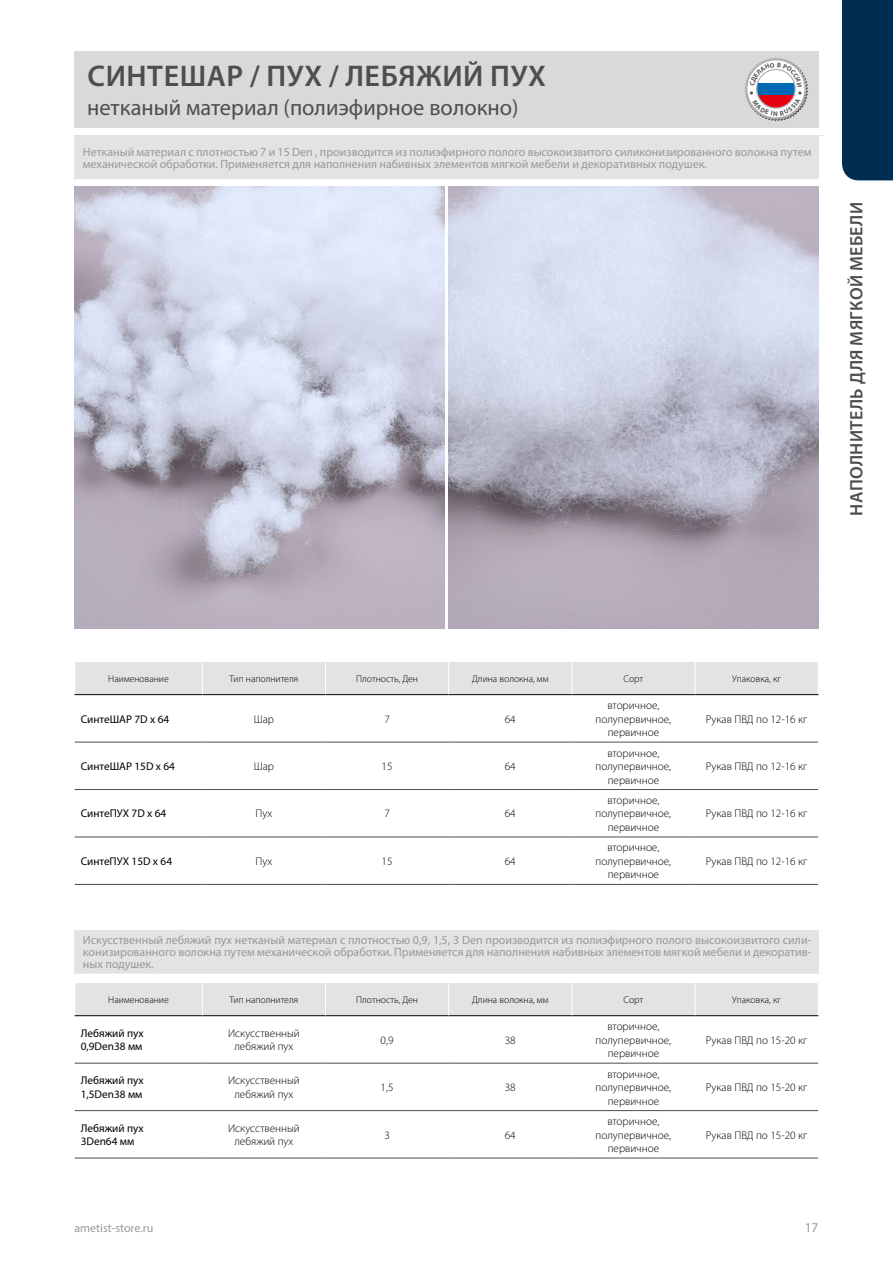
<style>
.page{position:relative;width:893px;height:1263px;background:#fff}
.page>*{position:absolute;margin:0;border:0;box-sizing:border-box;transform-origin:0 0}
.t1{font:600 30px "Myriad Pro";letter-spacing:.02em;color:#4e4e4d}
.t2{font:22.5px "Myriad Pro";color:#4e4e4d}
.t3{font:600 18px "Myriad Pro";letter-spacing:.02em;color:#4e4e4d}
.t4{font:13.5px "Myriad Pro";color:#989999}
.t5{font:12px/12px "Myriad Pro";color:#989999}
.t6{font:300 11.25px/13.5px "Myriad Pro";color:#000;text-align:center}
.t7{font:11.25px/13.5px "Myriad Pro";color:#000}
.t8{font:300 9.75px "Myriad Pro";color:#000}
</style>
<div class="page">
<div style="left:74px;top:51px;width:745px;height:77px;background:#d9d9da"></div>
<div style="left:842px;top:0;width:51px;height:180px;background:#002e53"></div>
<img style="left:74px;top:187px;width:370px;height:442px">
<img style="left:449px;top:187px;width:370px;height:442px">
<svg style="left:75px;top:662px;width:743px;height:222px"></svg>
<svg style="left:202px;top:695px;width:247px;height:189px"></svg>
<svg style="left:449px;top:695px;width:369px;height:189px"></svg>
<hr style="left:75px;top:742px;width:127px;height:1px;background:#4e4e4d">
<hr style="left:202px;top:742px;width:124px;height:1px;background:#4e4e4d">
<hr style="left:326px;top:742px;width:123px;height:1px;background:#4e4e4d">
<hr style="left:449px;top:742px;width:123px;height:1px;background:#4e4e4d">
<hr style="left:572px;top:742px;width:123px;height:1px;background:#4e4e4d">
<hr style="left:695px;top:742px;width:123px;height:1px;background:#4e4e4d">
<hr style="left:75px;top:789px;width:127px;height:1px;background:#4e4e4d">
<hr style="left:202px;top:789px;width:124px;height:1px;background:#4e4e4d">
<hr style="left:326px;top:789px;width:123px;height:1px;background:#4e4e4d">
<hr style="left:449px;top:789px;width:123px;height:1px;background:#4e4e4d">
<hr style="left:572px;top:789px;width:123px;height:1px;background:#4e4e4d">
<hr style="left:695px;top:789px;width:123px;height:1px;background:#4e4e4d">
<hr style="left:75px;top:836px;width:127px;height:1px;background:#4e4e4d">
<hr style="left:202px;top:836px;width:124px;height:1px;background:#4e4e4d">
<hr style="left:326px;top:836px;width:123px;height:1px;background:#4e4e4d">
<hr style="left:449px;top:836px;width:123px;height:1px;background:#4e4e4d">
<hr style="left:572px;top:836px;width:123px;height:1px;background:#4e4e4d">
<hr style="left:695px;top:836px;width:123px;height:1px;background:#4e4e4d">
<hr style="left:75px;top:884px;width:127px;height:1px;background:#4e4e4d">
<hr style="left:202px;top:884px;width:124px;height:1px;background:#4e4e4d">
<hr style="left:326px;top:884px;width:123px;height:1px;background:#4e4e4d">
<hr style="left:449px;top:884px;width:123px;height:1px;background:#4e4e4d">
<hr style="left:572px;top:884px;width:123px;height:1px;background:#4e4e4d">
<hr style="left:695px;top:884px;width:123px;height:1px;background:#4e4e4d">
<hr style="left:74px;top:694px;width:128px;height:1px;background:#000">
<hr style="left:202px;top:694px;width:124px;height:1px;background:#000">
<hr style="left:326px;top:694px;width:123px;height:1px;background:#000">
<hr style="left:449px;top:694px;width:123px;height:1px;background:#000">
<hr style="left:572px;top:694px;width:123px;height:1px;background:#000">
<hr style="left:695px;top:694px;width:124px;height:1px;background:#000">
<hr style="left:202px;top:662px;width:1px;height:32px;background:#fff">
<hr style="left:325px;top:662px;width:1px;height:32px;background:#fff">
<hr style="left:448px;top:662px;width:1px;height:32px;background:#fff">
<hr style="left:571px;top:662px;width:1px;height:32px;background:#fff">
<hr style="left:695px;top:662px;width:1px;height:32px;background:#fff">
<svg style="left:75px;top:983px;width:743px;height:175px"></svg>
<svg style="left:449px;top:1016px;width:369px;height:142px"></svg>
<hr style="left:75px;top:1063px;width:127px;height:1px;background:#4e4e4d">
<hr style="left:202px;top:1063px;width:124px;height:1px;background:#4e4e4d">
<hr style="left:326px;top:1063px;width:123px;height:1px;background:#4e4e4d">
<hr style="left:449px;top:1063px;width:123px;height:1px;background:#4e4e4d">
<hr style="left:572px;top:1063px;width:123px;height:1px;background:#4e4e4d">
<hr style="left:695px;top:1063px;width:123px;height:1px;background:#4e4e4d">
<hr style="left:75px;top:1110px;width:127px;height:1px;background:#4e4e4d">
<hr style="left:202px;top:1110px;width:124px;height:1px;background:#4e4e4d">
<hr style="left:326px;top:1110px;width:123px;height:1px;background:#4e4e4d">
<hr style="left:449px;top:1110px;width:123px;height:1px;background:#4e4e4d">
<hr style="left:572px;top:1110px;width:123px;height:1px;background:#4e4e4d">
<hr style="left:695px;top:1110px;width:123px;height:1px;background:#4e4e4d">
<hr style="left:75px;top:1158px;width:127px;height:1px;background:#4e4e4d">
<hr style="left:202px;top:1158px;width:124px;height:1px;background:#4e4e4d">
<hr style="left:326px;top:1158px;width:123px;height:1px;background:#4e4e4d">
<hr style="left:449px;top:1158px;width:123px;height:1px;background:#4e4e4d">
<hr style="left:572px;top:1158px;width:123px;height:1px;background:#4e4e4d">
<hr style="left:695px;top:1158px;width:123px;height:1px;background:#4e4e4d">
<hr style="left:74px;top:1015px;width:128px;height:1px;background:#000">
<hr style="left:202px;top:1015px;width:124px;height:1px;background:#000">
<hr style="left:326px;top:1015px;width:123px;height:1px;background:#000">
<hr style="left:449px;top:1015px;width:123px;height:1px;background:#000">
<hr style="left:572px;top:1015px;width:123px;height:1px;background:#000">
<hr style="left:695px;top:1015px;width:124px;height:1px;background:#000">
<hr style="left:202px;top:983px;width:1px;height:32px;background:#fff">
<hr style="left:325px;top:983px;width:1px;height:32px;background:#fff">
<hr style="left:448px;top:983px;width:1px;height:32px;background:#fff">
<hr style="left:571px;top:983px;width:1px;height:32px;background:#fff">
<hr style="left:695px;top:983px;width:1px;height:32px;background:#fff">
<div style="left:74px;top:136px;width:750px;height:46px;background:#e2e3e3"></div>
<div style="left:819px;top:136px;width:10px;height:43px;background:#fff"></div>
<div style="left:74px;top:179px;width:755px;height:5px;background:#fff"></div>
<div style="left:74px;top:930px;width:750px;height:46px;background:#e2e3e3"></div>
<div style="left:819px;top:930px;width:10px;height:44px;background:#fff"></div>
<div style="left:74px;top:974px;width:755px;height:5px;background:#fff"></div>
<svg style="left:744px;top:57px;width:64px;height:64px"></svg>
<h1 class="t1" style="left:87px;top:57px;width:460px">СИНТЕШАР / ПУХ / ЛЕБЯЖИЙ ПУХ</h1>
<h2 class="t2" style="left:87px;top:93px;width:433px">нетканый материал (полиэфирное волокно)</h2>
<p class="t5" style="left:83px;top:146px;width:730px">Нетканый материал с плотностью 7 и 15 Den , производится из полиэфирного полого высокоизвитого силиконизированного волокна путем механической обработки. Применяется для наполнения набивных элементов мягкой мебели и декоративных подушек.</p>
<h3 class="t3" style="left:845px;top:516px;width:315px;rotate:-90deg">НАПОЛНИТЕЛЬ ДЛЯ МЯГКОЙ МЕБЕЛИ</h3>
<p class="t8" style="left:108px;top:673px;width:62px">Наименование</p>
<p class="t8" style="left:230px;top:673px;width:70px">Тип наполнителя</p>
<p class="t8" style="left:356px;top:673px;width:63px">Плотность, Ден</p>
<p class="t8" style="left:472px;top:673px;width:78px">Длина волокна, мм</p>
<p class="t8" style="left:624px;top:673px;width:21px">Сорт</p>
<p class="t8" style="left:732px;top:673px;width:50px">Упаковка, кг</p>
<p class="t7" style="left:81px;top:712px;width:90px">СинтеШАР 7D х 64</p>
<p class="t6" style="left:254px;top:712px;width:22px">Шар</p>
<p class="t6" style="left:384px;top:712px;width:7px">7</p>
<p class="t6" style="left:505px;top:712px;width:12px">64</p>
<p class="t6" style="left:596px;top:698px;width:77px">вторичное, полупервичное, первичное</p>
<p class="t6" style="left:706px;top:712px;width:103px">Рукав ПВД по 12-16 кг</p>
<p class="t7" style="left:81px;top:759px;width:96px">СинтеШАР 15D х 64</p>
<p class="t6" style="left:254px;top:759px;width:22px">Шар</p>
<p class="t6" style="left:382px;top:759px;width:12px">15</p>
<p class="t6" style="left:505px;top:759px;width:12px">64</p>
<p class="t6" style="left:596px;top:746px;width:77px">вторичное, полупервичное, первичное</p>
<p class="t6" style="left:706px;top:759px;width:103px">Рукав ПВД по 12-16 кг</p>
<p class="t7" style="left:81px;top:807px;width:87px">СинтеПУХ 7D х 64</p>
<p class="t6" style="left:256px;top:807px;width:18px">Пух</p>
<p class="t6" style="left:384px;top:807px;width:7px">7</p>
<p class="t6" style="left:505px;top:807px;width:12px">64</p>
<p class="t6" style="left:596px;top:793px;width:77px">вторичное, полупервичное, первичное</p>
<p class="t6" style="left:706px;top:807px;width:103px">Рукав ПВД по 12-16 кг</p>
<p class="t7" style="left:81px;top:854px;width:93px">СинтеПУХ 15D х 64</p>
<p class="t6" style="left:256px;top:854px;width:18px">Пух</p>
<p class="t6" style="left:382px;top:854px;width:12px">15</p>
<p class="t6" style="left:505px;top:854px;width:12px">64</p>
<p class="t6" style="left:596px;top:841px;width:77px">вторичное, полупервичное, первичное</p>
<p class="t6" style="left:706px;top:854px;width:103px">Рукав ПВД по 12-16 кг</p>
<p class="t5" style="left:83px;top:934px;width:730px;text-align:justify">Искусственный лебяжий пух нетканый материал с плотностью 0,9, 1,5, 3 Den производится из полиэфирного полого высокоизвитого сили&shy;конизированного волокна путем механической обработки. Применяется для наполнения набивных элементов мягкой мебели и декоратив&shy;ных подушек.</p>
<p class="t8" style="left:108px;top:994px;width:62px">Наименование</p>
<p class="t8" style="left:230px;top:994px;width:70px">Тип наполнителя</p>
<p class="t8" style="left:356px;top:994px;width:63px">Плотность, Ден</p>
<p class="t8" style="left:472px;top:994px;width:78px">Длина волокна, мм</p>
<p class="t8" style="left:624px;top:994px;width:21px">Сорт</p>
<p class="t8" style="left:732px;top:994px;width:50px">Упаковка, кг</p>
<p class="t7" style="left:81px;top:1026px;width:64px">Лебяжий пух<br>0,9Den38 мм</p>
<p class="t6" style="left:228px;top:1026px;width:73px">Искусственный лебяжий пух</p>
<p class="t6" style="left:381px;top:1033px;width:14px">0,9</p>
<p class="t6" style="left:505px;top:1033px;width:12px">38</p>
<p class="t6" style="left:596px;top:1019px;width:77px">вторичное, полупервичное, первичное</p>
<p class="t6" style="left:706px;top:1033px;width:103px">Рукав ПВД по 15-20 кг</p>
<p class="t7" style="left:81px;top:1074px;width:64px">Лебяжий пух<br>1,5Den38 мм</p>
<p class="t6" style="left:228px;top:1074px;width:73px">Искусственный лебяжий пух</p>
<p class="t6" style="left:381px;top:1080px;width:14px">1,5</p>
<p class="t6" style="left:505px;top:1080px;width:12px">38</p>
<p class="t6" style="left:596px;top:1067px;width:77px">вторичное, полупервичное, первичное</p>
<p class="t6" style="left:706px;top:1080px;width:103px">Рукав ПВД по 15-20 кг</p>
<p class="t7" style="left:81px;top:1121px;width:64px">Лебяжий пух<br>3Den64 мм</p>
<p class="t6" style="left:228px;top:1121px;width:73px">Искусственный лебяжий пух</p>
<p class="t6" style="left:384px;top:1128px;width:7px">3</p>
<p class="t6" style="left:505px;top:1128px;width:12px">64</p>
<p class="t6" style="left:596px;top:1114px;width:77px">вторичное, полупервичное, первичное</p>
<p class="t6" style="left:706px;top:1128px;width:103px">Рукав ПВД по 15-20 кг</p>
<p class="t5" style="left:74px;top:1222px;width:80px">ametist-store.ru</p>
<p class="t4" style="left:805px;top:1219px;width:15px">17</p>
</div>
